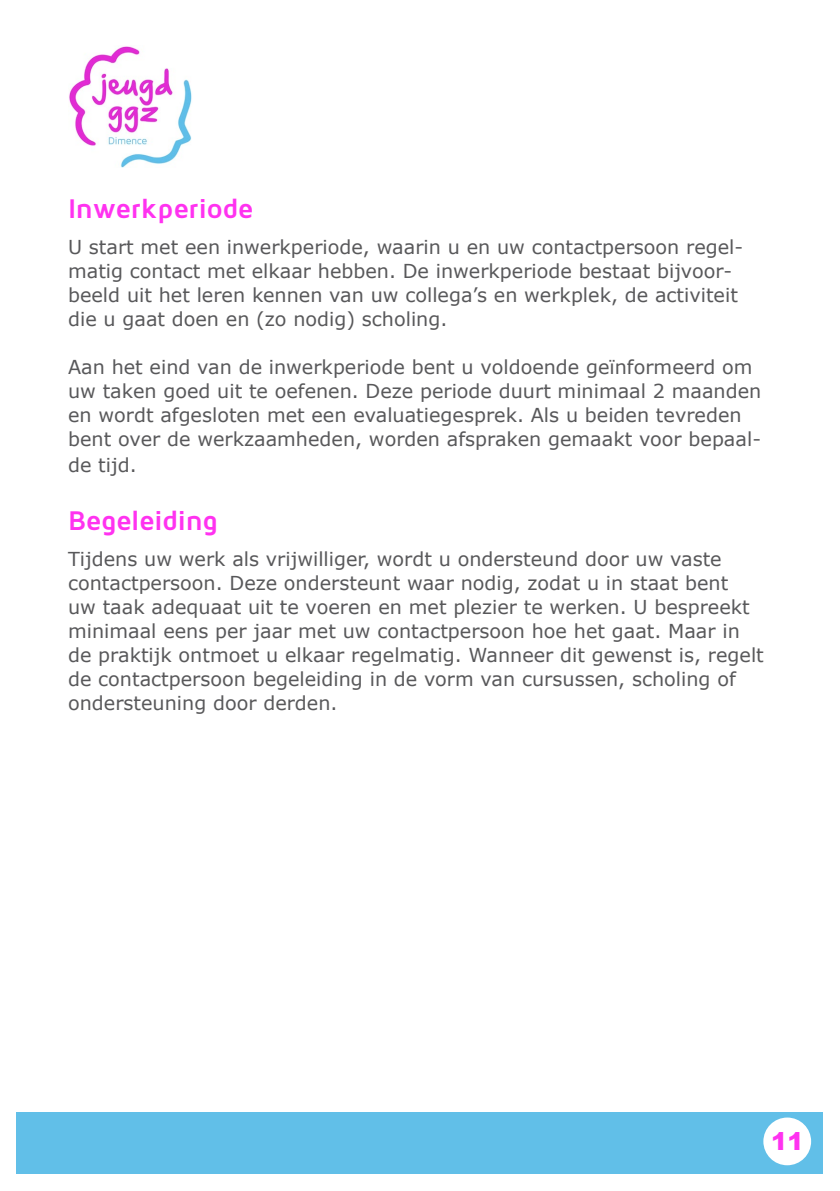
<style>
.page{position:relative;width:840px;height:1191px;background:#fff}
.page>*{position:absolute;margin:0;border:0;box-sizing:border-box;transform-origin:0 0}
.t1{font:700 28px "Maven Pro";letter-spacing:-.015em;color:#ff32f0}
.t2{font:900 24.4px "Arial";color:#ff32f0}
.t3{font:19.2px/24px "Verdana";color:#58585a}
</style>
<div class="page">
<div style="left:17px;top:1112px;width:805px;height:62px;background:#61bfe8"></div>
<div style="left:763px;top:1117px;width:47px;height:48px;background:#fff;border-radius:50%"></div>
<img style="left:69px;top:46px;width:123px;height:121px">
<h1 class="t1" style="left:68px;top:190px;width:187px">Inwerkperiode</h1>
<p class="t3" style="left:68px;top:234px;width:676px">U start met een inwerkperiode, waarin u en uw contactpersoon regel&shy;matig contact met elkaar hebben. De inwerkperiode bestaat bijvoor&shy;beeld uit het leren kennen van uw collega’s en werkplek, de activiteit die u gaat doen en (zo nodig) scholing.</p>
<p class="t3" style="left:68px;top:354px;width:694px">Aan het eind van de inwerkperiode bent u voldoende geïnformeerd om uw taken goed uit te oefenen. Deze periode duurt minimaal 2 maanden en wordt afgesloten met een evaluatiegesprek. Als u beiden tevreden bent over de werkzaamheden, worden afspraken gemaakt voor bepaal-</p>
<p class="t3" style="left:68px;top:453px;width:70px">de tijd.</p>
<h1 class="t1" style="left:68px;top:502px;width:151px">Begeleiding</h1>
<p class="t3" style="left:68px;top:546px;width:697px">Tijdens uw werk als vrijwilliger, wordt u ondersteund door uw vaste contactpersoon. Deze ondersteunt waar nodig, zodat u in staat bent<br>uw taak adequaat uit te voeren en met plezier te werken. U bespreekt minimaal eens per jaar met uw contactpersoon hoe het gaat. Maar in de praktijk ontmoet u elkaar regelmatig. Wanneer dit gewenst is, regelt de contactpersoon begeleiding in de vorm van cursussen, scholing of ondersteuning door derden.</p>
<p class="t2" style="left:770px;top:1124px;width:34px">11</p>
</div>
